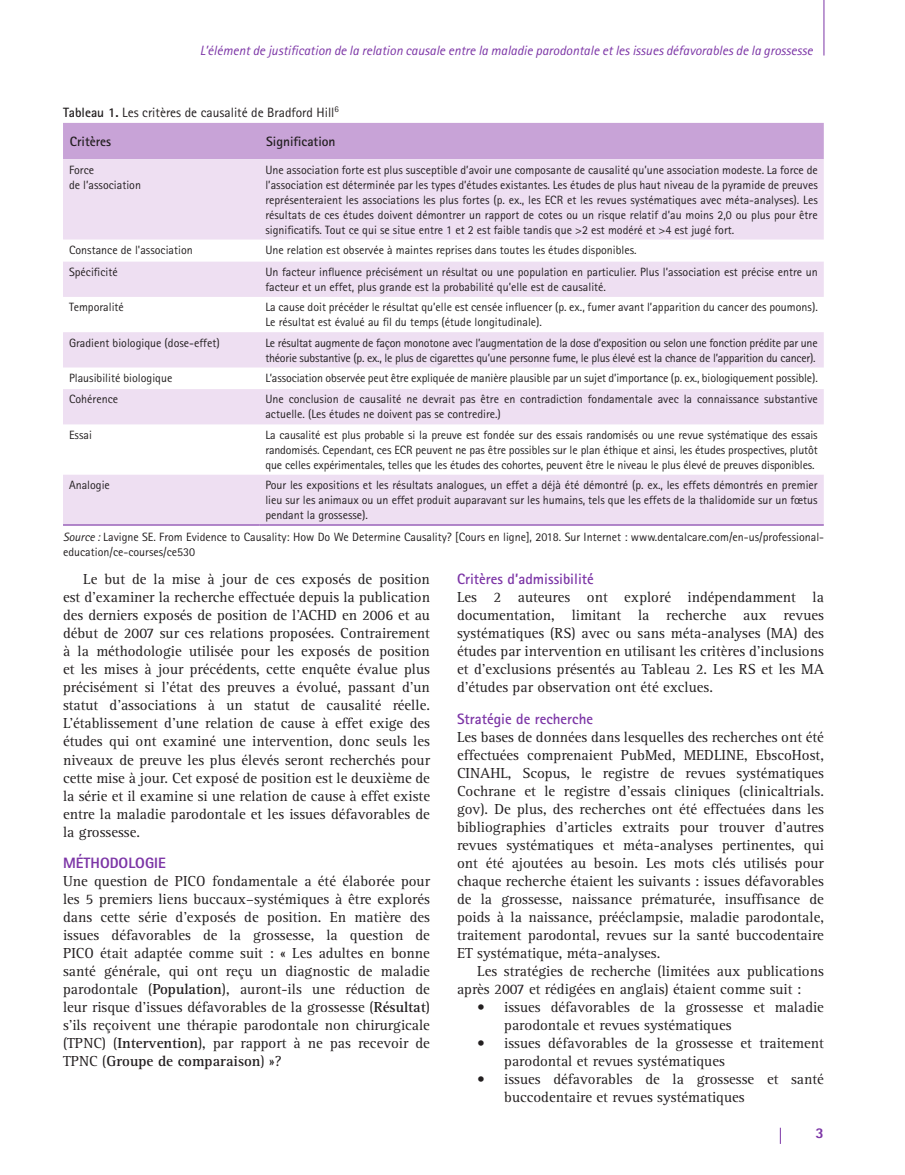
<style>
.page{position:relative;width:905px;height:1175px;background:#fff}
.page>*{position:absolute;margin:0;border:0;box-sizing:border-box;transform-origin:0 0}
.Body{font:15px/18px "Rotis Serif Std";color:#231f20;text-align:justify}
.subheading_2{font:700 15px "Rotis Sans Serif Std";color:#7c35a6}
.subheading_1{font:800 15px "Rotis Sans Serif Std";color:#7c35a6}
.t1{font:italic 13.5px "Rotis Sans Serif Std";color:#7c35a6}
.Table_caption{font:13.5px "Rotis Sans Serif Std";color:#231f20}
.Table_header_cell{font:700 13.5px "Rotis Sans Serif Std";color:#231f20}
.Table_Body{font:12px/15px "Rotis Sans Serif Std";color:#231f20;text-align:justify}
.Table_Body-2{font:12px/15px "Rotis Sans Serif Std";letter-spacing:-.02em;color:#231f20}
.Table_footnote{font:12px/15px "Rotis Sans Serif Std";color:#231f20}
.s1{font-weight:700}
.s2{font-style:italic}
</style>
<div class="page">
<hr style="left:823px;top:0;width:1px;height:56px;background:#7c35a6">
<svg style="left:780px;top:1127px;width:1px;height:16px"></svg>
<div style="left:63px;top:123px;width:760px;height:36px;background:#c8a3d7"></div>
<svg style="left:63px;top:159px;width:760px;height:365px;fill:#eedff2"></svg>
<hr style="left:63px;top:524px;width:196px;height:1px;background:#7c35a6">
<hr style="left:259px;top:524px;width:564px;height:1px;background:#7c35a6">
<p class="t1" style="left:200px;top:42px;width:614px">L’élément de justification de la relation causale entre la maladie parodontale et les issues défavorables de la grossesse</p>
<p class="Table_caption" style="left:63px;top:104px;width:277px"><span class="s1">Tableau 1.</span> Les critères de causalité de Bradford Hill<sup>6</sup></p>
<p class="Table_header_cell" style="left:70px;top:133px;width:43px">Critères</p>
<p class="Table_header_cell" style="left:266px;top:133px;width:71px">Signification</p>
<p class="Table_Body" style="left:69px;top:162px;width:27px">Force</p>
<p class="Table_Body" style="left:69px;top:177px;width:73px">de l’association</p>
<p class="Table_Body" style="left:265px;top:162px;width:554px">Une association forte est plus susceptible d’avoir une composante de causalité qu’une association modeste. La force de l’association est déterminée par les types d’études existantes. Les études de plus haut niveau de la pyramide de preuves représenteraient les associations les plus fortes (p. ex., les ECR et les revues systématiques avec méta-analyses). Les résultats de ces études doivent démontrer un rapport de cotes ou un risque relatif d’au moins 2,0 ou plus pour être significatifs. Tout ce qui se situe entre 1 et 2 est faible tandis que &gt;2 est modéré et &gt;4 est jugé fort.</p>
<p class="Table_Body" style="left:69px;top:242px;width:125px">Constance de l'association</p>
<p class="Table_Body" style="left:265px;top:242px;width:373px">Une relation est observée à maintes reprises dans toutes les études disponibles.</p>
<p class="Table_Body" style="left:69px;top:264px;width:50px">Spécificité</p>
<p class="Table_Body" style="left:265px;top:264px;width:554px">Un facteur influence précisément un résultat ou une population en particulier. Plus l’association est précise entre un facteur et un effet, plus grande est la probabilité qu’elle est de causalité.</p>
<p class="Table_Body" style="left:69px;top:299px;width:56px">Temporalité</p>
<p class="Table_Body" style="left:265px;top:299px;width:554px">La cause doit précéder le résultat qu’elle est censée influencer (p. ex., fumer avant l’apparition du cancer des poumons).<br>Le résultat est évalué au fil du temps (étude longitudinale).</p>
<p class="Table_Body" style="left:69px;top:335px;width:152px">Gradient biologique (dose-effet)</p>
<p class="Table_Body-2" style="left:265px;top:335px;width:554px">Le résultat augmente de façon monotone avec l’augmentation de la dose d’exposition ou selon une fonction prédite par une théorie substantive (p. ex., le plus de cigarettes qu’une personne fume, le plus élevé est la chance de l’apparition du cancer).</p>
<p class="Table_Body" style="left:69px;top:370px;width:105px">Plausibilité biologique</p>
<p class="Table_Body" style="left:265px;top:370px;width:554px">L’association observée peut être expliquée de manière plausible par un sujet d’importance (p. ex., biologiquement possible).</p>
<p class="Table_Body" style="left:69px;top:392px;width:51px">Cohérence</p>
<p class="Table_Body" style="left:265px;top:392px;width:554px">Une conclusion de causalité ne devrait pas être en contradiction fondamentale avec la connaissance substantive actuelle. (Les études ne doivent pas se contredire.)</p>
<p class="Table_Body" style="left:69px;top:427px;width:24px">Essai</p>
<p class="Table_Body" style="left:265px;top:427px;width:554px">La causalité est plus probable si la preuve est fondée sur des essais randomisés ou une revue systématique des essais randomisés. Cependant, ces ECR peuvent ne pas être possibles sur le plan éthique et ainsi, les études prospectives, plutôt que celles expérimentales, telles que les études des cohortes, peuvent être le niveau le plus élevé de preuves disponibles.</p>
<p class="Table_Body" style="left:69px;top:477px;width:42px">Analogie</p>
<p class="Table_Body" style="left:265px;top:477px;width:554px">Pour les expositions et les résultats analogues, un effet a déjà été démontré (p. ex., les effets démontrés en premier lieu sur les animaux ou un effet produit auparavant sur les humains, tels que les effets de la thalidomide sur un fœtus pendant la grossesse).</p>
<p class="Table_footnote" style="left:63px;top:529px;width:762px"><span class="s2">Source :</span> Lavigne SE. From Evidence to Causality: How Do We Determine Causality? [Cours en ligne], 2018. Sur Internet : www.dentalcare.com/en-us/professional&shy;education/ce-courses/ce530</p>
<p class="Body" style="left:63px;top:571px;width:368px;text-indent:20px">Le but de la mise à jour de ces exposés de position est d’examiner la recherche effectuée depuis la publication des derniers exposés de position de l’ACHD en 2006 et au début de 2007 sur ces relations proposées. Contrairement à la méthodologie utilisée pour les exposés de position et les mises à jour précédents, cette enquête évalue plus précisément si l’état des preuves a évolué, passant d’un statut d’associations à un statut de causalité réelle.<br>L’établissement d’une relation de cause à effet exige des études qui ont examiné une intervention, donc seuls les niveaux de preuve les plus élevés seront recherchés pour cette mise à jour. Cet exposé de position est le deuxième de la série et il examine si une relation de cause à effet existe entre la maladie parodontale et les issues défavorables de la grossesse.</p>
<p class="subheading_1" style="left:63px;top:853px;width:104px">MÉTHODOLOGIE</p>
<p class="Body" style="left:63px;top:872px;width:368px">Une question de PICO fondamentale a été élaborée pour les 5 premiers liens buccaux–systémiques à être explorés dans cette série d’exposés de position. En matière des issues défavorables de la grossesse, la question de PICO était adaptée comme suit : « Les adultes en bonne santé générale, qui ont reçu un diagnostic de maladie parodontale (<span class="s1">Population</span>), auront-ils une réduction de leur risque d’issues défavorables de la grossesse (<span class="s1">Résultat</span>) s’ils reçoivent une thérapie parodontale non chirurgicale (TPNC) (<span class="s1">Intervention</span>), par rapport à ne pas recevoir de TPNC (<span class="s1">Groupe de comparaison</span>) »?</p>
<p class="subheading_2" style="left:457px;top:570px;width:138px">Critères d’admissibilité</p>
<p class="Body" style="left:457px;top:589px;width:368px">Les 2 auteures ont exploré indépendamment la documentation, limitant la recherche aux revues systématiques (RS) avec ou sans méta-analyses (MA) des études par intervention en utilisant les critères d’inclusions et d’exclusions présentés au Tableau 2. Les RS et les MA d’études par observation ont été exclues.</p>
<p class="subheading_2" style="left:457px;top:709px;width:138px">Stratégie de recherche</p>
<p class="Body" style="left:457px;top:728px;width:368px">Les bases de données dans lesquelles des recherches ont été effectuées comprenaient PubMed, MEDLINE, EbscoHost, CINAHL, Scopus, le registre de revues systématiques Cochrane et le registre d’essais cliniques (clinicaltrials. gov). De plus, des recherches ont été effectuées dans les bibliographies d’articles extraits pour trouver d’autres revues systématiques et méta-analyses pertinentes, qui ont été ajoutées au besoin. Les mots clés utilisés pour chaque recherche étaient les suivants : issues défavorables de la grossesse, naissance prématurée, insuffisance de poids à la naissance, prééclampsie, maladie parodontale, traitement parodontal, revues sur la santé buccodentaire ET systématique, méta-analyses.</p>
<p class="Body" style="left:457px;top:962px;width:368px;text-indent:20px">Les stratégies de recherche (limitées aux publications après 2007 et rédigées en anglais) étaient comme suit :</p>
<p class="Body" style="left:504px;top:998px;width:321px;text-indent:-27px">• issues défavorables de la grossesse et maladie parodontale et revues systématiques</p>
<p class="Body" style="left:504px;top:1034px;width:321px;text-indent:-27px">• issues défavorables de la grossesse et traitement parodontal et revues systématiques</p>
<p class="Body" style="left:504px;top:1070px;width:321px;text-indent:-27px">• issues défavorables de la grossesse et santé buccodentaire et revues systématiques</p>
<p class="subheading_1" style="left:815px;top:1123px;width:10px">3</p>
</div>
